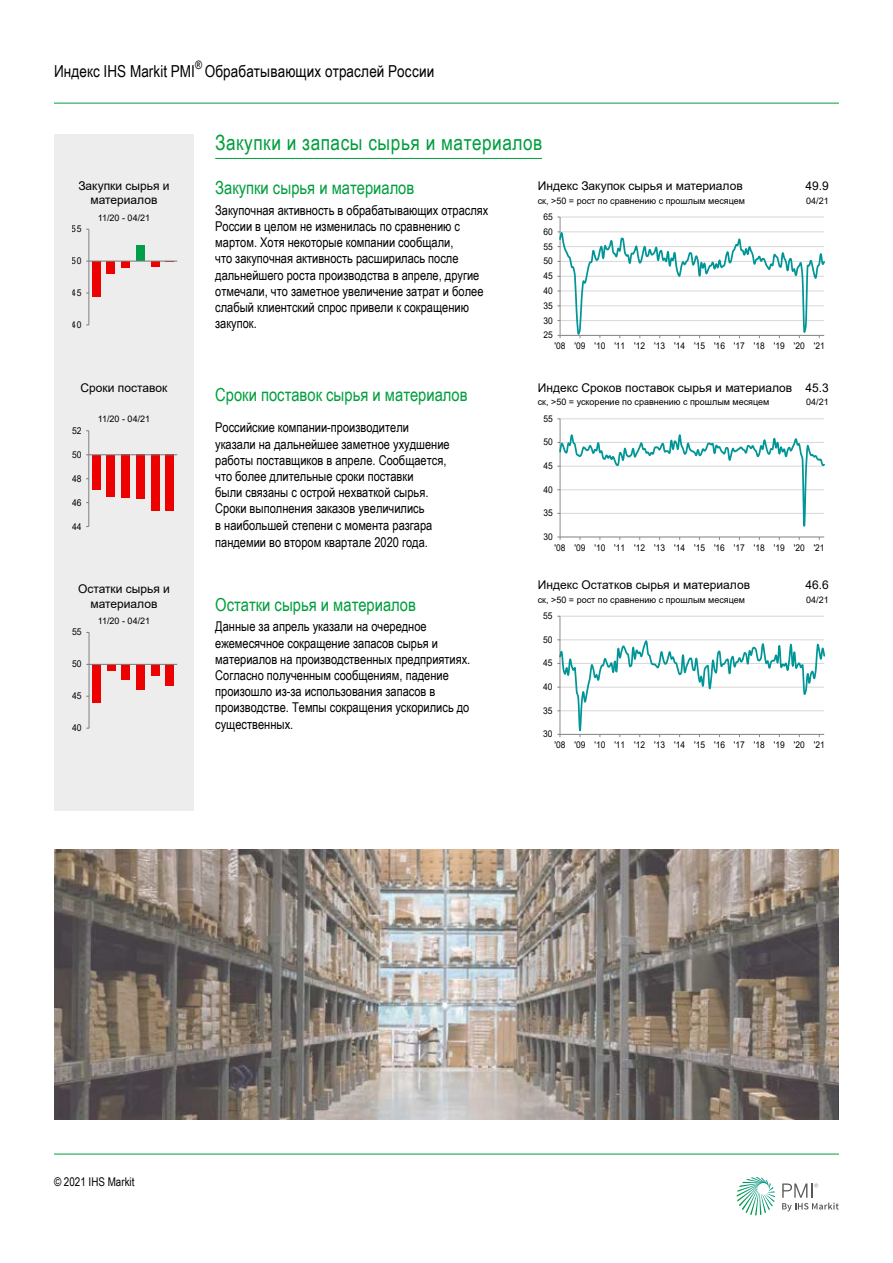
<style>
.page{position:relative;width:893px;height:1263px;background:#fff}
.page>*{position:absolute;margin:0;border:0;box-sizing:border-box;transform-origin:0 0}
.t1{font:21px "Arial Narrow";letter-spacing:.025em;color:#009e3d}
.t2{font:18px "Arial Narrow";color:#009e3d}
.t3{font:16.5px "Arial Narrow";letter-spacing:.005em;color:#000}
.t4{font:13.5px/16.2px "Arial Narrow";color:#000}
.t5{font:12px/14.4px "Arial";color:#000;text-align:center}
.t6{font:12px "Arial Narrow";color:#000}
.t7{font:11.55px "Arial Narrow";color:#000}
.t8{font:9.45px "Arial";letter-spacing:.005em;color:#000;scale:.91 1}
.t9{font:9.45px "Arial";letter-spacing:.005em;color:#000;scale:.9 1}
.t10{font:9.3px "Arial";color:#000;scale:.91 1}
.t11{font:9px "Arial";color:#000}
</style>
<div class="page">
<hr style="left:54px;top:103px;width:785px;height:1px;background:#009e3d">
<svg style="left:737px;top:1177px;width:38px;height:38px"></svg>
<svg style="left:782px;top:1183px;width:57px;height:28px"></svg>
<hr style="left:54px;top:1154px;width:785px;height:1px;background:#009e3d">
<div style="left:54px;top:134px;width:140px;height:677px;background:#ededed"></div>
<hr style="left:215px;top:158px;width:327px;height:1px;background:#009e3d">
<hr style="left:560px;top:217px;width:264px;height:1px;background:#d9d9d9">
<hr style="left:560px;top:217px;width:1px;height:118px;background:#868686">
<svg style="left:557px;top:232px;width:268px;height:106px"></svg>
<div style="left:92px;top:261px;width:8px;height:35px;background:#ed0000"></div>
<div style="left:107px;top:261px;width:8px;height:12px;background:#ed0000"></div>
<div style="left:122px;top:261px;width:8px;height:6px;background:#ed0000"></div>
<div style="left:151px;top:261px;width:8px;height:5px;background:#ed0000"></div>
<div style="left:136px;top:245px;width:8px;height:16px;background:#009e48"></div>
<hr style="left:89px;top:229px;width:1px;height:96px;background:#868686">
<hr style="left:89px;top:261px;width:88px;height:1px;background:#868686">
<hr style="left:560px;top:418px;width:264px;height:1px;background:#d9d9d9">
<hr style="left:560px;top:419px;width:1px;height:118px;background:#868686">
<hr style="left:560px;top:537px;width:264px;height:1px;background:#868686">
<svg style="left:557px;top:432px;width:268px;height:98px"></svg>
<div style="left:92px;top:455px;width:8px;height:34px;background:#ed0000"></div>
<div style="left:107px;top:455px;width:8px;height:42px;background:#ed0000"></div>
<div style="left:122px;top:455px;width:8px;height:43px;background:#ed0000"></div>
<div style="left:136px;top:455px;width:8px;height:44px;background:#ed0000"></div>
<div style="left:151px;top:455px;width:8px;height:56px;background:#ed0000"></div>
<div style="left:166px;top:455px;width:8px;height:56px;background:#ed0000"></div>
<hr style="left:89px;top:431px;width:1px;height:95px;background:#868686">
<hr style="left:89px;top:454px;width:88px;height:1px;background:#868686">
<div style="left:92px;top:664px;width:8px;height:39px;background:#ed0000"></div>
<div style="left:107px;top:664px;width:8px;height:7px;background:#ed0000"></div>
<div style="left:122px;top:664px;width:8px;height:16px;background:#ed0000"></div>
<div style="left:136px;top:664px;width:9px;height:26px;background:#ed0000"></div>
<div style="left:151px;top:664px;width:8px;height:12px;background:#ed0000"></div>
<div style="left:166px;top:664px;width:8px;height:22px;background:#ed0000"></div>
<hr style="left:89px;top:632px;width:1px;height:96px;background:#868686">
<hr style="left:89px;top:664px;width:88px;height:1px;background:#868686">
<img style="left:54px;top:849px;width:785px;height:271px">
<hr style="left:560px;top:616px;width:264px;height:1px;background:#d9d9d9">
<hr style="left:560px;top:616px;width:1px;height:118px;background:#868686">
<svg style="left:557px;top:639px;width:268px;height:98px"></svg>
<p class="t7" style="left:195px;top:56px;width:9px">®</p>
<p class="t3" style="left:205px;top:59px;width:231px">Обрабатывающих отраслей России</p>
<p class="t3" style="left:54px;top:59px;width:142px">Индекс IHS Markit PMI</p>
<p class="t5" style="left:78px;top:179px;width:93px">Закупки сырья и материалов</p>
<p class="t8" style="left:72px;top:222px;width:12px">55</p>
<p class="t8" style="left:72px;top:254px;width:12px">50</p>
<p class="t8" style="left:72px;top:286px;width:12px">45</p>
<p class="t8" style="left:72px;top:318px;width:12px">40</p>
<p class="t11" style="left:98px;top:211px;width:54px">11/20 - 04/21</p>
<p class="t5" style="left:81px;top:380px;width:88px">Сроки поставок</p>
<p class="t9" style="left:72px;top:424px;width:12px">52</p>
<p class="t9" style="left:72px;top:448px;width:12px">50</p>
<p class="t9" style="left:72px;top:472px;width:12px">48</p>
<p class="t9" style="left:72px;top:496px;width:12px">46</p>
<p class="t9" style="left:72px;top:520px;width:12px">44</p>
<p class="t11" style="left:98px;top:413px;width:54px">11/20 - 04/21</p>
<p class="t5" style="left:78px;top:582px;width:94px">Остатки сырья и материалов</p>
<p class="t8" style="left:72px;top:626px;width:12px">55</p>
<p class="t8" style="left:72px;top:657px;width:12px">50</p>
<p class="t8" style="left:72px;top:689px;width:12px">45</p>
<p class="t8" style="left:72px;top:721px;width:12px">40</p>
<p class="t11" style="left:98px;top:615px;width:54px">11/20 - 04/21</p>
<h1 class="t1" style="left:215px;top:127px;width:329px">Закупки и запасы сырья и материалов</h1>
<h2 class="t2" style="left:215px;top:175px;width:201px">Закупки сырья и материалов</h2>
<p class="t4" style="left:215px;top:201px;width:275px">Закупочная активность в обрабатывающих отраслях России в целом не изменилась по сравнению с мартом. Хотя некоторые компании сообщали,<br>что закупочная активность расширилась после дальнейшего роста производства в апреле, другие отмечали, что заметное увеличение затрат и более слабый клиентский спрос привели к сокращению закупок.</p>
<p class="t5" style="left:538px;top:179px;width:207px">Индекс Закупок сырья и материалов</p>
<p class="t11" style="left:538px;top:194px;width:209px">ск, &gt;50 = рост по сравнению с прошлым месяцем</p>
<p class="t10" style="left:543px;top:210px;width:12px">65</p>
<p class="t10" style="left:543px;top:225px;width:12px">60</p>
<p class="t10" style="left:543px;top:240px;width:12px">55</p>
<p class="t10" style="left:543px;top:255px;width:12px">50</p>
<p class="t10" style="left:543px;top:269px;width:12px">45</p>
<p class="t10" style="left:543px;top:284px;width:12px">40</p>
<p class="t10" style="left:543px;top:299px;width:12px">35</p>
<p class="t10" style="left:543px;top:314px;width:12px">30</p>
<p class="t10" style="left:543px;top:329px;width:12px">25</p>
<p class="t5" style="left:806px;top:179px;width:25px">49.9</p>
<p class="t11" style="left:806px;top:194px;width:24px">04/21</p>
<h2 class="t2" style="left:215px;top:382px;width:254px">Сроки поставок сырья и материалов</h2>
<p class="t4" style="left:215px;top:419px;width:236px">Российские компании-производители указали на дальнейшее заметное ухудшение работы поставщиков в апреле. Сообщается, что более длительные сроки поставки<br>были связаны с острой нехваткой сырья.<br>Сроки выполнения заказов увеличились<br>в наибольшей степени с момента разгара пандемии во втором квартале 2020 года.</p>
<h2 class="t2" style="left:215px;top:591px;width:202px">Остатки сырья и материалов</h2>
<p class="t4" style="left:215px;top:618px;width:257px">Данные за апрель указали на очередное ежемесячное сокращение запасов сырья и материалов на производственных предприятиях.<br>Согласно полученным сообщениям, падение произошло из-за использования запасов в производстве. Темпы сокращения ускорились до существенных.</p>
<p class="t10" style="left:555px;top:340px;width:298px">'08 '09 '10 '11 '12 '13 '14 '15 '16 '17 '18 '19 '20 '21</p>
<p class="t5" style="left:538px;top:380px;width:256px">Индекс Сроков поставок сырья и материалов</p>
<p class="t11" style="left:538px;top:396px;width:233px">ск, &gt;50 = ускорение по сравнению с прошлым месяцем</p>
<p class="t10" style="left:543px;top:412px;width:12px">55</p>
<p class="t10" style="left:543px;top:436px;width:12px">50</p>
<p class="t10" style="left:543px;top:459px;width:12px">45</p>
<p class="t10" style="left:543px;top:483px;width:12px">40</p>
<p class="t10" style="left:543px;top:507px;width:12px">35</p>
<p class="t10" style="left:543px;top:530px;width:12px">30</p>
<p class="t5" style="left:806px;top:380px;width:25px">45.3</p>
<p class="t11" style="left:806px;top:396px;width:24px">04/21</p>
<p class="t10" style="left:554px;top:541px;width:298px">'08 '09 '10 '11 '12 '13 '14 '15 '16 '17 '18 '19 '20 '21</p>
<p class="t5" style="left:538px;top:578px;width:214px">Индекс Остатков сырья и материалов</p>
<p class="t11" style="left:538px;top:593px;width:209px">ск, &gt;50 = рост по сравнению с прошлым месяцем</p>
<p class="t10" style="left:543px;top:609px;width:12px">55</p>
<p class="t10" style="left:543px;top:633px;width:12px">50</p>
<p class="t10" style="left:543px;top:657px;width:12px">45</p>
<p class="t10" style="left:543px;top:680px;width:12px">40</p>
<p class="t10" style="left:543px;top:704px;width:12px">35</p>
<p class="t10" style="left:543px;top:728px;width:12px">30</p>
<p class="t5" style="left:806px;top:578px;width:25px">46.6</p>
<p class="t11" style="left:806px;top:593px;width:24px">04/21</p>
<p class="t10" style="left:554px;top:739px;width:298px">'08 '09 '10 '11 '12 '13 '14 '15 '16 '17 '18 '19 '20 '21</p>
<p class="t6" style="left:54px;top:1173px;width:82px">© 2021 IHS Markit</p>
</div>
